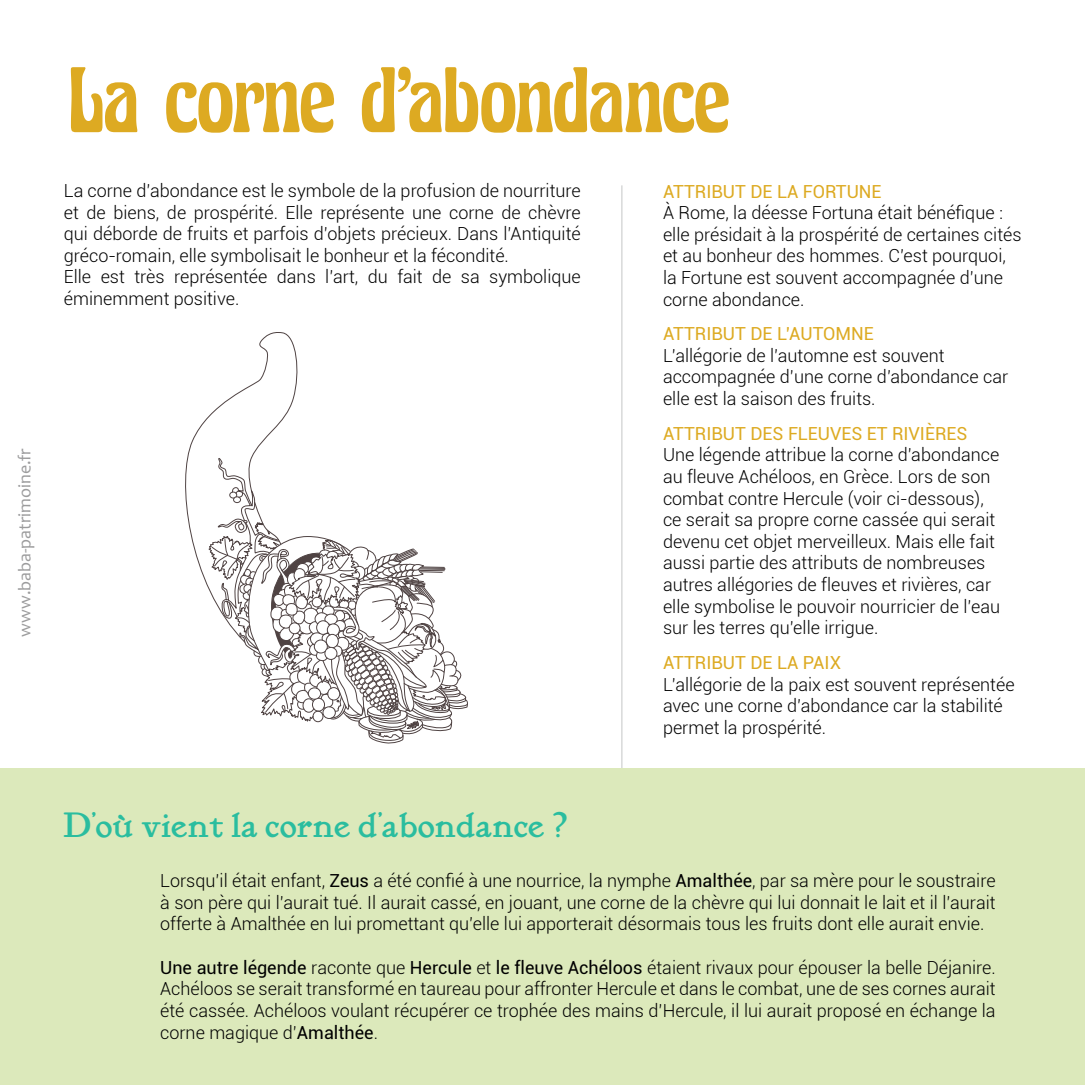
<style>
.page{position:relative;width:1085px;height:1085px;background:#fff}
.page>*{position:absolute;margin:0;border:0;box-sizing:border-box;transform-origin:0 0}
.t1{font:500 81px "Excalibur Nouveau";letter-spacing:-.065em;color:#da2}
.t2{font:36px "Kelmscott Roman";color:#2abd9f}
.t3{font:300 18px/21.6px "Roboto";color:#000}
.t4{font:18px "Roboto";color:#da2}
.t5{font:18px "Candara";color:#9c9c9d}
.s1{font-weight:400}
</style>
<div class="page">
<div style="left:0;top:768px;width:32px;height:316px;background:#dce9bb"></div>
<svg style="left:185px;top:332px;width:283px;height:412px"></svg>
<hr style="left:621px;top:185px;width:1px;height:583px;background:#c5c6c6">
<div style="left:1px;top:768px;width:1083px;height:316px;background:#dce9bb"></div>
<p class="t5" style="left:13px;top:636px;width:190px;rotate:-90deg">www.baba-patrimoine.fr</p>
<h1 class="t1" style="left:64px;top:48px;width:666px">La corne d’abondance</h1>
<p class="t3" style="left:64px;top:179px;width:518px">La corne d’abondance est le symbole de la profusion de nourriture et de biens, de prospérité. Elle représente une corne de chèvre qui déborde de fruits et parfois d’objets précieux. Dans l’Antiquité gréco-romain, elle symbolisait le bonheur et la fécondité.<br>Elle est très représentée dans l’art, du fait de sa symbolique éminemment positive.</p>
<p class="t4" style="left:663px;top:178px;width:220px">ATTRIBUT DE LA FORTUNE</p>
<p class="t3" style="left:663px;top:201px;width:360px">À Rome, la déesse Fortuna était bénéfique : elle présidait à la prospérité de certaines cités et au bonheur des hommes. C’est pourquoi, la Fortune est souvent accompagnée d’une corne abondance.</p>
<p class="t4" style="left:663px;top:321px;width:212px">ATTRIBUT DE L’AUTOMNE</p>
<p class="t3" style="left:663px;top:344px;width:346px">L’allégorie de l’automne est souvent accompagnée d’une corne d’abondance car elle est la saison des fruits.</p>
<p class="t4" style="left:663px;top:420px;width:306px">ATTRIBUT DES FLEUVES ET RIVIÈRES</p>
<p class="t3" style="left:663px;top:443px;width:339px">Une légende attribue la corne d’abondance au fleuve Achéloos, en Grèce. Lors de son combat contre Hercule (voir ci-dessous), ce serait sa propre corne cassée qui serait devenu cet objet merveilleux. Mais elle fait aussi partie des attributs de nombreuses autres allégories de fleuves et rivières, car elle symbolise le pouvoir nourricier de l’eau sur les terres qu’elle irrigue.</p>
<p class="t4" style="left:663px;top:649px;width:180px">ATTRIBUT DE LA PAIX</p>
<p class="t3" style="left:663px;top:672px;width:353px">L’allégorie de la paix est souvent représentée avec une corne d’abondance car la stabilité permet la prospérité.</p>
<h2 class="t2" style="left:64px;top:804px;width:505px">D’où vient la corne d’abondance ?</h2>
<p class="t3" style="left:160px;top:869px;width:836px;text-align:justify">Lorsqu’il était enfant, <span class="s1">Zeus</span> a été confié à une nourrice, la nymphe <span class="s1">Amalthée</span>, par sa mère pour le soustraire à son père qui l’aurait tué. Il aurait cassé, en jouant, une corne de la chèvre qui lui donnait le lait et il l’aurait offerte à Amalthée en lui promettant qu’elle lui apporterait désormais tous les fruits dont elle aurait envie.</p>
<p class="t3" style="left:160px;top:955px;width:836px;text-align:justify"><span class="s1">Une autre légende</span> raconte que <span class="s1">Hercule</span> et <span class="s1">le fleuve Achéloos</span> étaient rivaux pour épouser la belle Déjanire.<br>Achéloos se serait transformé en taureau pour affronter Hercule et dans le combat, une de ses cornes aurait été cassée. Achéloos voulant récupérer ce trophée des mains d’Hercule, il lui aurait proposé en échange la corne magique d’<span class="s1">Amalthée</span>.</p>
</div>
